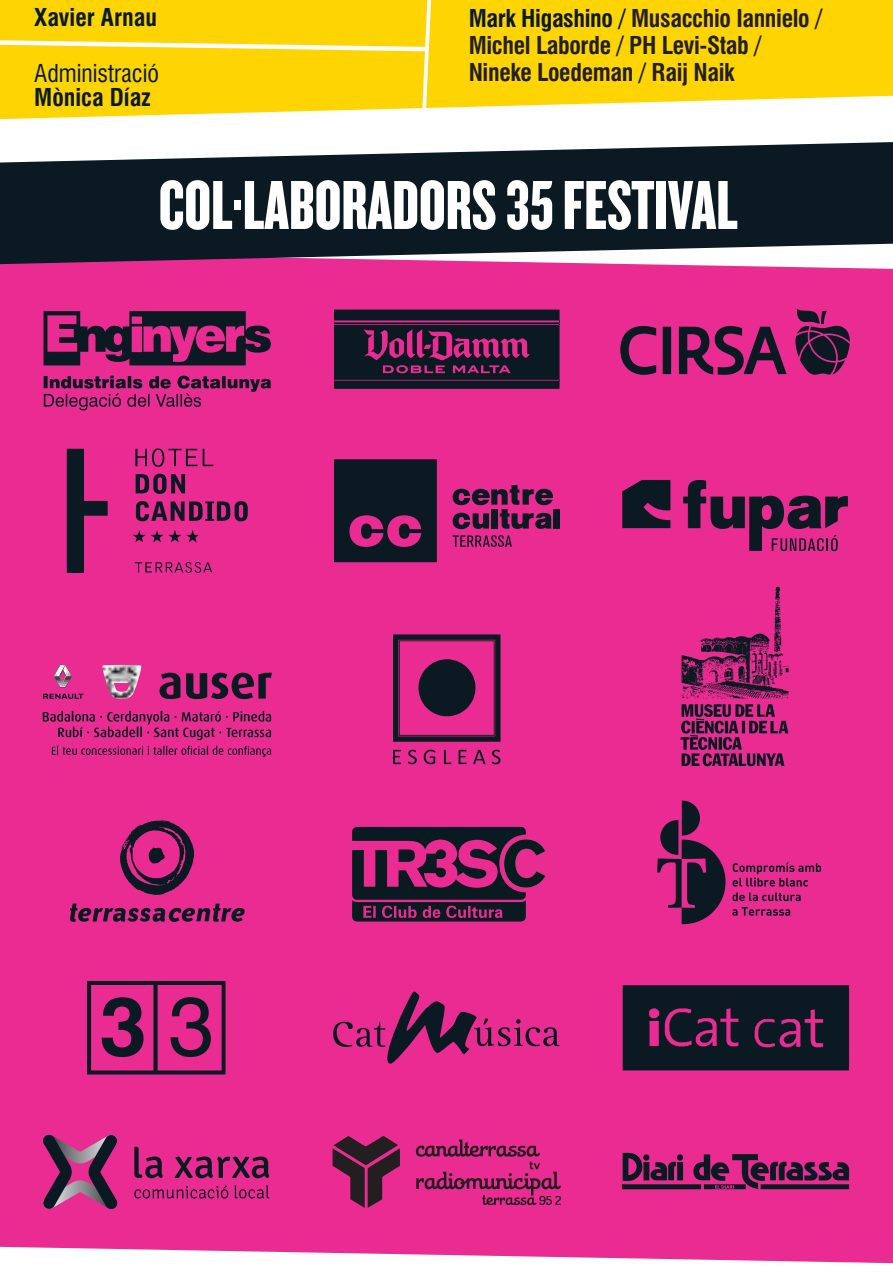
<style>
.page{position:relative;width:893px;height:1276px;background:#fff}
.page>*{position:absolute;margin:0;border:0;box-sizing:border-box;transform-origin:0 0}
.t1{font:72px "Knockout";color:#fff}
.t2{font:700 condensed 24px/26.7px "Swiss 721 BT";letter-spacing:-.015em;color:#231f20}
.t3{font:700 condensed 24px "Swiss 721 BT";color:#0b1a22}
.t4{font:condensed 24px "Swiss 721 BT";color:#0b1a22}
.s1{color:#0b1a22}
</style>
<div class="page">
<svg style="left:0;top:0;width:893px;height:120px;fill:#fed503"></svg>
<div style="left:0;top:264px;width:893px;height:999px;background:#ea2c92"></div>
<svg style="left:0;top:142px;width:893px;height:122px;fill:#0b1a22"></svg>
<div style="left:0;top:0;width:431px;height:113px;background:#fed503"></div>
<svg style="left:622px;top:1152px;width:227px;height:37px"></svg>
<svg style="left:70px;top:820px;width:175px;height:102px"></svg>
<svg style="left:352px;top:827px;width:193px;height:94px"></svg>
<svg style="left:43px;top:311px;width:228px;height:54px"></svg>
<svg style="left:44px;top:376px;width:227px;height:34px"></svg>
<svg style="left:334px;top:309px;width:226px;height:80px"></svg>
<svg style="left:620px;top:326px;width:166px;height:49px"></svg>
<svg style="left:795px;top:308px;width:55px;height:67px"></svg>
<svg style="left:67px;top:448px;width:181px;height:125px"></svg>
<svg style="left:681px;top:587px;width:108px;height:179px"></svg>
<svg style="left:393px;top:634px;width:107px;height:107px"></svg>
<svg style="left:393px;top:749px;width:107px;height:15px"></svg>
<svg style="left:622px;top:480px;width:48px;height:48px"></svg>
<svg style="left:683px;top:480px;width:165px;height:71px"></svg>
<svg style="left:453px;top:535px;width:59px;height:12px"></svg>
<div style="left:553px;top:509px;width:7px;height:19px;background:#0b1a22"></div>
<svg style="left:453px;top:485px;width:100px;height:44px"></svg>
<svg style="left:334px;top:459px;width:103px;height:103px"></svg>
<svg style="left:333px;top:1136px;width:67px;height:72px"></svg>
<svg style="left:416px;top:1139px;width:145px;height:66px"></svg>
<svg style="left:333px;top:991px;width:227px;height:72px"></svg>
<svg style="left:87px;top:981px;width:138px;height:93px"></svg>
<svg style="left:623px;top:985px;width:226px;height:85px"></svg>
<svg style="left:42px;top:1134px;width:76px;height:75px"></svg>
<svg style="left:134px;top:1146px;width:135px;height:52px"></svg>
<svg style="left:657px;top:800px;width:69px;height:124px"></svg>
<svg style="left:732px;top:862px;width:89px;height:24px"></svg>
<svg style="left:732px;top:892px;width:69px;height:9px"></svg>
<svg style="left:732px;top:907px;width:58px;height:8px"></svg>
<svg style="left:159px;top:672px;width:113px;height:27px"></svg>
<svg style="left:43px;top:711px;width:228px;height:45px"></svg>
<svg style="left:43px;top:693px;width:41px;height:6px"></svg>
<img style="left:102px;top:665px;width:39px;height:34px">
<svg style="left:54px;top:664px;width:18px;height:23px"></svg>
<p class="t3" style="left:34px;top:8px;width:124px">Xavier Arnau</p>
<p class="t2" style="left:469px;top:7px;width:355px"><span class="s1">Mark Higashino /</span> Musacchio Iannielo /<br>Michel Laborde / PH Levi-Stab /</p>
<p class="t4" style="left:34px;top:64px;width:127px">Administració</p>
<p class="t2" style="left:469px;top:61px;width:267px">Nineke Loedeman / Raij Naik</p>
<p class="t3" style="left:34px;top:87px;width:118px">Mònica Díaz</p>
<h1 class="t1" style="left:159px;top:181px;width:581px">COL·LABORADORS 35 FESTIVAL</h1>
</div>
